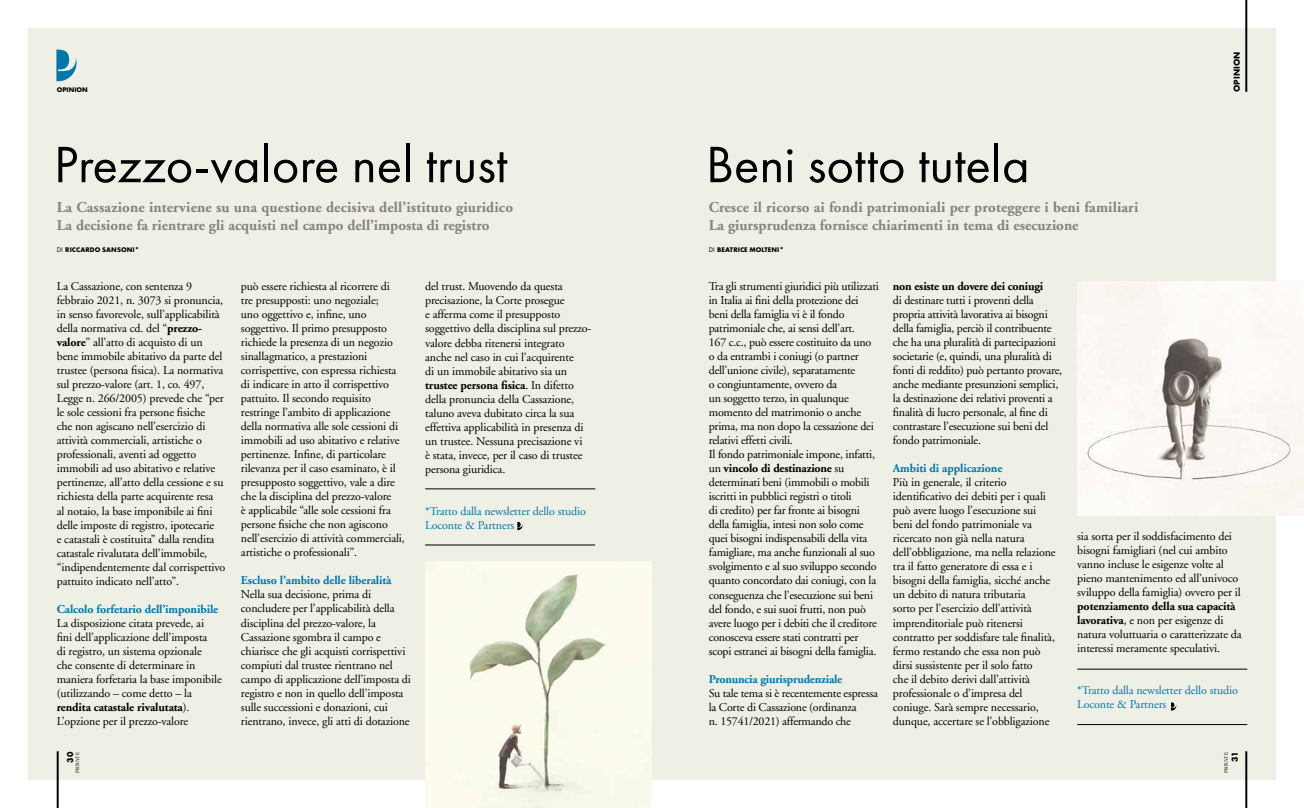
<style>
.page{position:relative;width:1304px;height:808px;background:#fff}
.page>*{position:absolute;margin:0;border:0;box-sizing:border-box;transform-origin:0 0}
.t1{font:53px "Futura PT";color:#000}
.t2{font:700 15px/18px "Adobe Garamond";letter-spacing:.01em;color:#88817d}
.t3{font:12px/14px "Adobe Garamond";letter-spacing:-.01em;color:#000}
.t4{font:700 12px "Adobe Garamond";letter-spacing:-.01em;color:#0078ab}
.t5{font:12px/14px "Adobe Garamond";letter-spacing:-.01em;color:#0078ab}
.t6{font:700 12px "Adobe Garamond";letter-spacing:-.02em;color:#000}
.t7{font:700 9px "Futura PT";letter-spacing:.01em;color:#000}
.t8{font:700 7px "Futura PT";letter-spacing:.01em;color:#000}
.t9{font:5px "Baskerville";color:#000}
.s1{font-weight:400}
.s2{font-weight:700}
</style>
<div class="page">
<div style="left:28px;top:28px;width:1248px;height:752px;background:#eeefe5"></div>
<svg style="left:56px;top:50px;width:21px;height:31px"></svg>
<hr style="left:57px;top:751px;width:2px;height:57px;background:#000">
<hr style="left:1245px;top:0;width:2px;height:92px;background:#000">
<hr style="left:1245px;top:751px;width:2px;height:57px;background:#000">
<svg style="left:1171px;top:702px;width:5px;height:9px"></svg>
<hr style="left:1077px;top:724px;width:170px;height:1px;background:#000">
<hr style="left:1077px;top:669px;width:170px;height:1px;background:#000">
<img style="left:425px;top:561px;width:227px;height:247px">
<img style="left:1078px;top:282px;width:226px;height:234px">
<hr style="left:425px;top:544px;width:170px;height:1px;background:#000">
<hr style="left:425px;top:488px;width:170px;height:1px;background:#000">
<svg style="left:517px;top:522px;width:6px;height:8px"></svg>
<p class="t8" style="left:57px;top:86px;width:33px">OPINION</p>
<h1 class="t1" style="left:54px;top:133px;width:455px">Prezzo-valore nel trust</h1>
<p class="t2" style="left:57px;top:198px;width:458px">La Cassazione interviene su una questione decisiva dell’istituto giuridico<br>La decisione fa rientrare gli acquisti nel campo dell’imposta di registro</p>
<p class="t8" style="left:57px;top:245px;width:84px"><span class="s1">DI</span> RICCARDO SANSONI*</p>
<p class="t3" style="left:57px;top:280px;width:170px">La Cassazione, con sentenza 9 febbraio 2021, n. 3073 si pronuncia, in senso favorevole, sull’applicabilità della normativa cd. del “<span class="s2">prezzo&shy;valore</span>” all’atto di acquisto di un bene immobile abitativo da parte del trustee (persona fisica). La normativa sul prezzo-valore (art. 1, co. 497, Legge n. 266/2005) prevede che “per le sole cessioni fra persone fisiche<br>che non agiscano nell’esercizio di attività commerciali, artistiche o professionali, aventi ad oggetto immobili ad uso abitativo e relative pertinenze, all’atto della cessione e su richiesta della parte acquirente resa<br>al notaio, la base imponibile ai fini delle imposte di registro, ipotecarie<br>e catastali è costituita” dalla rendita catastale rivalutata dell’immobile, “indipendentemente dal corrispettivo pattuito indicato nell’atto”.</p>
<p class="t4" style="left:57px;top:602px;width:163px">Calcolo forfetario dell’imponibile</p>
<p class="t3" style="left:57px;top:616px;width:166px">La disposizione citata prevede, ai fini dell’applicazione dell’imposta<br>di registro, un sistema opzionale<br>che consente di determinare in maniera forfetaria la base imponibile (utilizzando – come detto – la <span class="s2">rendita catastale rivalutata</span>).<br>L’opzione per il prezzo-valore</p>
<p class="t7" style="left:64px;top:763px;width:12px;rotate:-90deg">30</p>
<p class="t9" style="left:74px;top:773px;width:22px;rotate:-90deg">PRIVATE</p>
<p class="t3" style="left:241px;top:280px;width:165px">può essere richiesta al ricorrere di tre presupposti: uno negoziale;<br>uno oggettivo e, infine, uno soggettivo. Il primo presupposto richiede la presenza di un negozio sinallagmatico, a prestazioni corrispettive, con espressa richiesta di indicare in atto il corrispettivo pattuito. Il secondo requisito restringe l’ambito di applicazione della normativa alle sole cessioni di immobili ad uso abitativo e relative pertinenze. Infine, di particolare rilevanza per il caso esaminato, è il presupposto soggettivo, vale a dire che la disciplina del prezzo-valore<br>è applicabile “alle sole cessioni fra persone fisiche che non agiscono nell’esercizio di attività commerciali, artistiche o professionali”.</p>
<p class="t4" style="left:241px;top:574px;width:152px">Escluso l’ambito delle liberalità</p>
<p class="t3" style="left:241px;top:588px;width:172px">Nella sua decisione, prima di concludere per l’applicabilità della disciplina del prezzo-valore, la Cassazione sgombra il campo e chiarisce che gli acquisti corrispettivi compiuti dal trustee rientrano nel campo di applicazione dell’imposta di registro e non in quello dell’imposta sulle successioni e donazioni, cui rientrano, invece, gli atti di dotazione</p>
<p class="t3" style="left:425px;top:280px;width:168px">del trust. Muovendo da questa precisazione, la Corte prosegue<br>e afferma come il presupposto soggettivo della disciplina sul prezzo&shy;valore debba ritenersi integrato anche nel caso in cui l’acquirente<br>di un immobile abitativo sia un <span class="s2">trustee persona fisica</span>. In difetto della pronuncia della Cassazione, taluno aveva dubitato circa la sua effettiva applicabilità in presenza di un trustee. Nessuna precisazione vi<br>è stata, invece, per il caso di trustee persona giuridica.</p>
<p class="t5" style="left:425px;top:504px;width:162px">*Tratto dalla newsletter dello studio<br>Loconte &amp; Partners</p>
<p class="t7" style="left:1231px;top:92px;width:42px;rotate:-90deg">OPINION</p>
<h1 class="t1" style="left:706px;top:133px;width:325px">Beni sotto tutela</h1>
<p class="t2" style="left:709px;top:198px;width:431px">Cresce il ricorso ai fondi patrimoniali per proteggere i beni familiari<br>La giursprudenza fornisce chiarimenti in tema di esecuzione</p>
<p class="t8" style="left:709px;top:245px;width:77px"><span class="s1">DI</span> BEATRICE MOLTENI*</p>
<p class="t6" style="left:893px;top:280px;width:152px">non esiste un dovere dei coniugi</p>
<p class="t3" style="left:893px;top:294px;width:171px">di destinare tutti i proventi della propria attività lavorativa ai bisogni della famiglia, perciò il contribuente che ha una pluralità di partecipazioni societarie (e, quindi, una pluralità di fonti di reddito) può pertanto provare, anche mediante presunzioni semplici, la destinazione dei relativi proventi a finalità di lucro personale, al fine di contrastare l’esecuzione sui beni del fondo patrimoniale.</p>
<p class="t4" style="left:893px;top:462px;width:111px">Ambiti di applicazione</p>
<p class="t3" style="left:893px;top:476px;width:164px">Più in generale, il criterio identificativo dei debiti per i quali può avere luogo l’esecuzione sui beni del fondo patrimoniale va ricercato non già nella natura dell’obbligazione, ma nella relazione tra il fatto generatore di essa e i bisogni della famiglia, sicché anche un debito di natura tributaria<br>sorto per l’esercizio dell’attività imprenditoriale può ritenersi contratto per soddisfare tale finalità, fermo restando che essa non può dirsi sussistente per il solo fatto<br>che il debito derivi dall’attività professionale o d’impresa del coniuge. Sarà sempre necessario, dunque, accertare se l’obbligazione</p>
<p class="t3" style="left:709px;top:280px;width:172px">Tra gli strumenti giuridici più utilizzati in Italia ai fini della protezione dei beni della famiglia vi è il fondo patrimoniale che, ai sensi dell’art.<br>167 c.c., può essere costituito da uno o da entrambi i coniugi (o partner dell’unione civile), separatamente<br>o congiuntamente, ovvero da<br>un soggetto terzo, in qualunque momento del matrimonio o anche prima, ma non dopo la cessazione dei relativi effetti civili.<br>Il fondo patrimoniale impone, infatti, un <span class="s2">vincolo di destinazione</span> su determinati beni (immobili o mobili iscritti in pubblici registri o titoli<br>di credito) per far fronte ai bisogni della famiglia, intesi non solo come quei bisogni indispensabili della vita famigliare, ma anche funzionali al suo svolgimento e al suo sviluppo secondo quanto concordato dai coniugi, con la conseguenza che l’esecuzione sui beni del fondo, e sui suoi frutti, non può avere luogo per i debiti che il creditore conosceva essere stati contratti per scopi estranei ai bisogni della famiglia.</p>
<p class="t4" style="left:709px;top:672px;width:135px">Pronuncia giurisprudenziale</p>
<p class="t3" style="left:709px;top:686px;width:171px">Su tale tema si è recentemente espressa la Corte di Cassazione (ordinanza<br>n. 15741/2021) affermando che</p>
<p class="t3" style="left:1077px;top:530px;width:165px">sia sorta per il soddisfacimento dei bisogni famigliari (nel cui ambito vanno incluse le esigenze volte al pieno mantenimento ed all’univoco sviluppo della famiglia) ovvero per il</p>
<p class="t3" style="left:1077px;top:600px;width:166px"><span class="s2">potenziamento della sua capacità lavorativa</span>, e non per esigenze di natura voluttuaria o caratterizzate da interessi meramente speculativi.</p>
<p class="t5" style="left:1077px;top:684px;width:162px">*Tratto dalla newsletter dello studio<br>Loconte &amp; Partners</p>
<p class="t9" style="left:1223px;top:773px;width:22px;rotate:-90deg">PRIVATE</p>
<p class="t7" style="left:1229px;top:762px;width:11px;rotate:-90deg">31</p>
</div>
